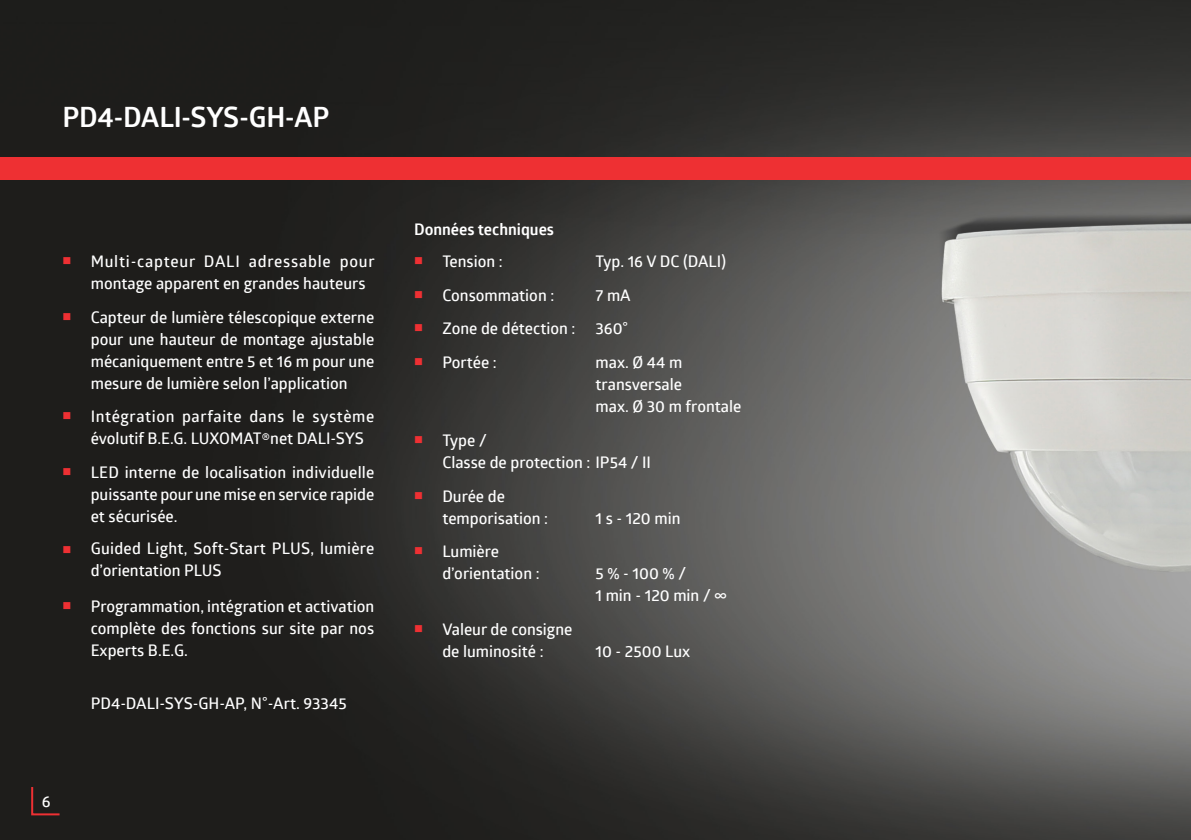
<style>
.page{position:relative;width:1191px;height:840px;background:#fff}
.page>*{position:absolute;margin:0;border:0;box-sizing:border-box;transform-origin:0 0}
.t1{font:700 28px "Glober";letter-spacing:-.01em;color:#fff}
.t2{font:600 16px/22px "Glober";color:#fff}
.t3{font:600 16px/22px "Glober";letter-spacing:.03em;color:#fff}
.t4{font:700 16px "Glober";color:#fff}
.s1{color:#ee3033}
</style>
<div class="page">
<img style="left:0;top:0;width:1191px;height:839px">
<svg style="left:30px;top:784px;width:32px;height:31px"></svg>
<div style="left:0;top:157px;width:1191px;height:23px;background:#ee3033"></div>
<h1 class="t1" style="left:62px;top:97px;width:269px">PD4-DALI-SYS-GH-AP</h1>
<p class="t2" style="left:91px;top:249px;width:285px;text-indent:-28px"><span class="s1">■</span> Multi-capteur DALI adressable pour montage apparent en grandes hauteurs</p>
<p class="t2" style="left:91px;top:305px;width:285px;text-align:justify;text-indent:-28px"><span class="s1">■</span> Capteur de lumière télescopique externe pour une hauteur de montage ajustable mécaniquement entre 5 et 16 m pour une mesure de lumière selon l’application</p>
<p class="t3" style="left:91px;top:405px;width:285px;text-indent:-28px"><span class="s1">■</span> Intégration parfaite dans le système évolutif B.E.G. LUXOMAT®net DALI-SYS</p>
<p class="t2" style="left:91px;top:460px;width:285px;text-align:justify;text-indent:-28px"><span class="s1">■</span> LED interne de localisation individuelle puissante pour une mise en service rapide et sécurisée.</p>
<p class="t2" style="left:91px;top:536px;width:285px;text-indent:-28px"><span class="s1">■</span> Guided Light, Soft-Start PLUS, lumière d’orientation PLUS</p>
<p class="t2" style="left:91px;top:594px;width:285px;text-align:justify;text-indent:-28px"><span class="s1">■</span> Programmation, intégration et activation complète des fonctions sur site par nos Experts B.E.G.</p>
<p class="t2" style="left:91px;top:691px;width:257px">PD4-DALI-SYS-GH-AP, N°-Art. 93345</p>
<p class="t2" style="left:42px;top:788px;width:10px">6</p>
<p class="t4" style="left:414px;top:218px;width:142px">Données techniques</p>
<p class="t2" style="left:414px;top:249px;width:90px"><span class="s1">■</span> Tension :</p>
<p class="t2" style="left:595px;top:249px;width:132px">Typ. 16 V DC (DALI)</p>
<p class="t2" style="left:414px;top:283px;width:142px"><span class="s1">■</span> Consommation :</p>
<p class="t2" style="left:595px;top:283px;width:37px">7 mA</p>
<p class="t2" style="left:414px;top:317px;width:163px"><span class="s1">■</span> Zone de détection :</p>
<p class="t2" style="left:595px;top:317px;width:34px">360°</p>
<p class="t2" style="left:414px;top:350px;width:84px"><span class="s1">■</span> Portée :</p>
<p class="t2" style="left:595px;top:350px;width:147px">max. Ø 44 m transversale<br>max. Ø 30 m frontale</p>
<p class="t2" style="left:442px;top:428px;width:210px;text-indent:-28px"><span class="s1">■</span> Type /<br>Classe de protection : IP54 / II</p>
<p class="t2" style="left:442px;top:484px;width:107px;text-indent:-28px"><span class="s1">■</span> Durée de temporisation :</p>
<p class="t2" style="left:595px;top:506px;width:86px">1 s - 120 min</p>
<p class="t2" style="left:442px;top:540px;width:99px;text-indent:-28px"><span class="s1">■</span> Lumière d’orientation :</p>
<p class="t2" style="left:414px;top:617px;width:160px;text-align:center"><span class="s1">■</span> Valeur de consigne de luminosité :</p>
<p class="t2" style="left:595px;top:562px;width:133px">5 % - 100 % /<br>1 min - 120 min / ∞</p>
<p class="t2" style="left:595px;top:639px;width:96px">10 - 2500 Lux</p>
</div>
